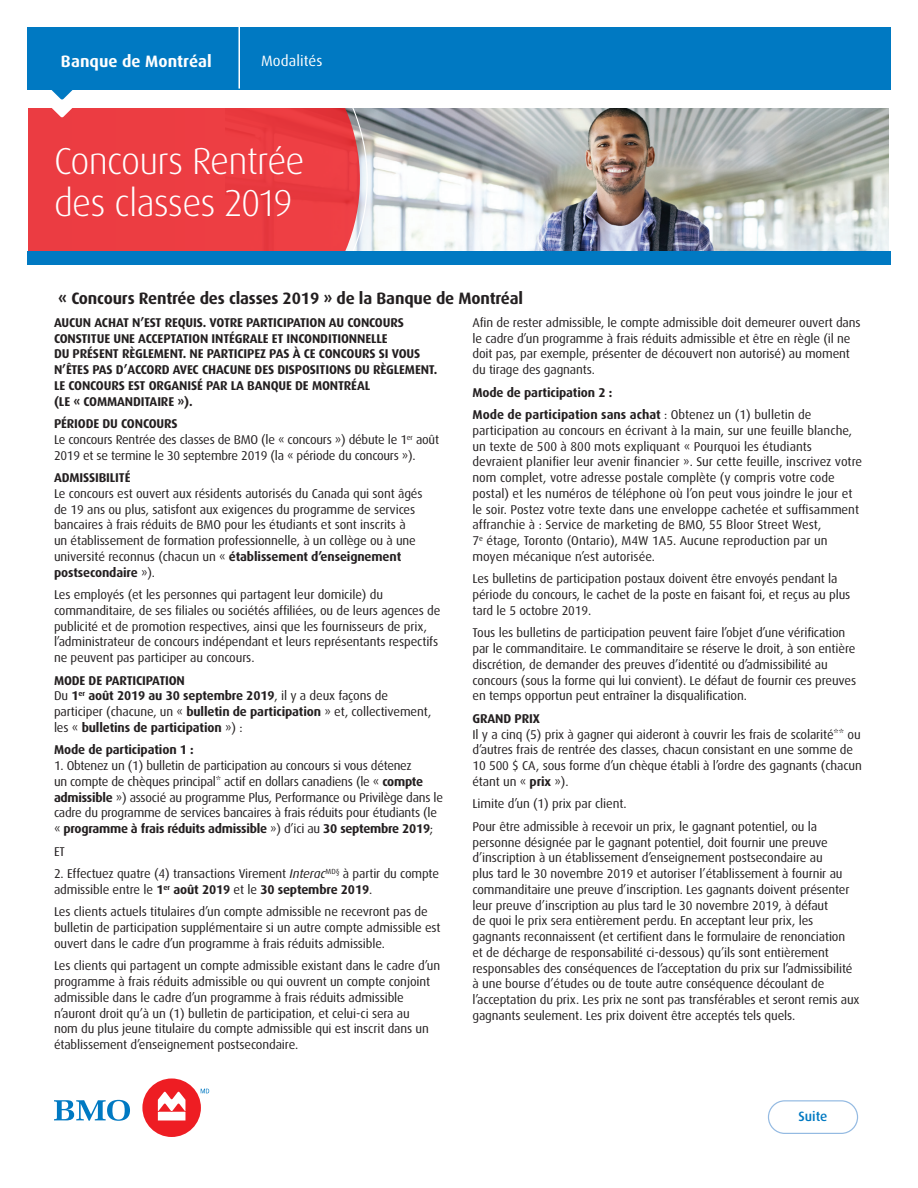
<style>
.page{position:relative;width:918px;height:1188px;background:#fff}
.page>*{position:absolute;margin:0;border:0;box-sizing:border-box;transform-origin:0 0}
.t1{font:300 37.5px/42px "Dax Pro";letter-spacing:-.02em;color:#fff}
.t2{font:700 16.5px "Dax";letter-spacing:-.01em;color:#231f20}
.Line_of_Business{font:700 16.5px "Dax";letter-spacing:.005em;color:#fff}
.Line_of_Business-2{font:15px "Dax";letter-spacing:.005em;color:#fff}
.t3{font:500 13.5px "Dax";color:#0079c2}
.t4{font:12.75px/15.8px "Dax";letter-spacing:-.01em;color:#231f20}
.t5{font:700 12.75px/15.8px "Dax";letter-spacing:-.01em;color:#231f20}
.s1{font-weight:700}
.s2{font-weight:400}
.s3{font-style:italic}
</style>
<div class="page">
<img style="left:392px;top:108px;width:497px;height:143px">
<svg style="left:368px;top:108px;width:24px;height:143px"></svg>
<div style="left:28px;top:108px;width:340px;height:143px;background:#ec3d42"></div>
<svg style="left:54px;top:1100px;width:76px;height:21px"></svg>
<div style="left:142px;top:1078px;width:59px;height:59px;background:#ee1d23;border-radius:50%"></div>
<svg style="left:158px;top:1092px;width:27px;height:28px"></svg>
<svg style="left:201px;top:1089px;width:8px;height:4px"></svg>
<svg style="left:768px;top:1100px;width:90px;height:34px"></svg>
<div style="left:27px;top:28px;width:863px;height:62px;background:#0079c2"></div>
<svg style="left:51px;top:90px;width:28px;height:27px"></svg>
<div style="left:27px;top:251px;width:863px;height:13px;background:#0079c2"></div>
<hr style="left:238px;top:24px;width:2px;height:65px;background:#fff">
<p class="Line_of_Business" style="left:61px;top:52px;width:152px">Banque de Montréal</p>
<p class="Line_of_Business-2" style="left:261px;top:52px;width:63px">Modalités</p>
<p class="t1" style="left:54px;top:140px;width:252px">Concours Rentrée des classes 2019</p>
<p class="t2" style="left:58px;top:289px;width:466px">« Concours Rentrée des classes 2019 » de la Banque de Montréal</p>
<p class="t5" style="left:54px;top:315px;width:385px">AUCUN ACHAT N’EST REQUIS. VOTRE PARTICIPATION AU CONCOURS CONSTITUE UNE ACCEPTATION INTÉGRALE ET INCONDITIONNELLE<br>DU PRÉSENT RÈGLEMENT. NE PARTICIPEZ PAS À CE CONCOURS SI VOUS N’ÊTES PAS D’ACCORD AVEC CHACUNE DES DISPOSITIONS DU RÈGLEMENT.<br>LE CONCOURS EST ORGANISÉ PAR LA BANQUE DE MONTRÉAL<br>(LE « COMMANDITAIRE »).</p>
<p class="t5" style="left:54px;top:416px;width:125px">PÉRIODE DU CONCOURS</p>
<p class="t4" style="left:54px;top:432px;width:387px">Le concours Rentrée des classes de BMO (le « concours ») débute le 1<sup>er</sup> août<br>2019 et se termine le 30 septembre 2019 (la « période du concours »).</p>
<p class="t5" style="left:54px;top:470px;width:78px">ADMISSIBILITÉ</p>
<p class="t4" style="left:54px;top:486px;width:370px">Le concours est ouvert aux résidents autorisés du Canada qui sont âgés de 19 ans ou plus, satisfont aux exigences du programme de services bancaires à frais réduits de BMO pour les étudiants et sont inscrits à<br>un établissement de formation professionnelle, à un collège ou à une université reconnus (chacun un « <span class="s1">établissement d’enseignement postsecondaire</span> »).</p>
<p class="t4" style="left:54px;top:587px;width:388px">Les employés (et les personnes qui partagent leur domicile) du commanditaire, de ses filiales ou sociétés affiliées, ou de leurs agences de publicité et de promotion respectives, ainsi que les fournisseurs de prix, l’administrateur de concours indépendant et leurs représentants respectifs ne peuvent pas participer au concours.</p>
<p class="t5" style="left:54px;top:672px;width:132px">MODE DE PARTICIPATION</p>
<p class="t5" style="left:54px;top:688px;width:379px"><span class="s2">Du</span> 1<sup>er</sup> août 2019 au 30 septembre 2019<span class="s2">, il y a deux façons de participer (chacune, un «</span> bulletin de participation <span class="s2">» et, collectivement, les «</span> bulletins de participation <span class="s2">») :</span></p>
<p class="t5" style="left:54px;top:742px;width:141px">Mode de participation 1 :</p>
<p class="t4" style="left:54px;top:758px;width:391px">1. Obtenez un (1) bulletin de participation au concours si vous détenez<br>un compte de chèques principal* actif en dollars canadiens (le « <span class="s1">compte admissible</span> ») associé au programme Plus, Performance ou Privilège dans le cadre du programme de services bancaires à frais réduits pour étudiants (le « <span class="s1">programme à frais réduits admissible</span> ») d’ici au <span class="s1">30 septembre 2019</span>;</p>
<p class="t4" style="left:54px;top:843px;width:12px">ET</p>
<p class="t4" style="left:54px;top:866px;width:387px">2. Effectuez quatre (4) transactions Virement <span class="s3">Interac</span><sup>MD§</sup> à partir du compte admissible entre le <span class="s1">1</span><sup>er</sup> <span class="s1">août 2019</span> et le <span class="s1">30 septembre 2019</span>.</p>
<p class="t4" style="left:54px;top:904px;width:388px">Les clients actuels titulaires d’un compte admissible ne recevront pas de bulletin de participation supplémentaire si un autre compte admissible est ouvert dans le cadre d’un programme à frais réduits admissible.</p>
<p class="t4" style="left:54px;top:958px;width:388px">Les clients qui partagent un compte admissible existant dans le cadre d’un programme à frais réduits admissible ou qui ouvrent un compte conjoint admissible dans le cadre d’un programme à frais réduits admissible n’auront droit qu’à un (1) bulletin de participation, et celui-ci sera au<br>nom du plus jeune titulaire du compte admissible qui est inscrit dans un établissement d’enseignement postsecondaire.</p>
<p class="t4" style="left:472px;top:315px;width:390px">Afin de rester admissible, le compte admissible doit demeurer ouvert dans le cadre d’un programme à frais réduits admissible et être en règle (il ne doit pas, par exemple, présenter de découvert non autorisé) au moment du tirage des gagnants.</p>
<p class="t5" style="left:472px;top:384px;width:141px">Mode de participation 2 :</p>
<p class="t4" style="left:472px;top:407px;width:391px"><span class="s1">Mode de participation sans achat</span> : Obtenez un (1) bulletin de participation au concours en écrivant à la main, sur une feuille blanche, un texte de 500 à 800 mots expliquant « Pourquoi les étudiants devraient planifier leur avenir financier ». Sur cette feuille, inscrivez votre nom complet, votre adresse postale complète (y compris votre code postal) et les numéros de téléphone où l’on peut vous joindre le jour et le soir. Postez votre texte dans une enveloppe cachetée et suffisamment affranchie à : Service de marketing de BMO, 55 Bloor Street West,<br>7<sup>e</sup> étage, Toronto (Ontario), M4W 1A5. Aucune reproduction par un moyen mécanique n’est autorisée.</p>
<p class="t4" style="left:472px;top:571px;width:379px">Les bulletins de participation postaux doivent être envoyés pendant la période du concours, le cachet de la poste en faisant foi, et reçus au plus tard le 5 octobre 2019.</p>
<p class="t4" style="left:472px;top:625px;width:385px">Tous les bulletins de participation peuvent faire l’objet d’une vérification par le commanditaire. Le commanditaire se réserve le droit, à son entière discrétion, de demander des preuves d’identité ou d’admissibilité au concours (sous la forme qui lui convient). Le défaut de fournir ces preuves en temps opportun peut entraîner la disqualification.</p>
<p class="t5" style="left:472px;top:711px;width:69px">GRAND PRIX</p>
<p class="t4" style="left:472px;top:726px;width:391px">Il y a cinq (5) prix à gagner qui aideront à couvrir les frais de scolarité** ou d’autres frais de rentrée des classes, chacun consistant en une somme de 10 500 $ CA, sous forme d’un chèque établi à l’ordre des gagnants (chacun étant un « <span class="s1">prix</span> »).</p>
<p class="t4" style="left:472px;top:796px;width:156px">Limite d’un (1) prix par client.</p>
<p class="t4" style="left:472px;top:819px;width:389px">Pour être admissible à recevoir un prix, le gagnant potentiel, ou la personne désignée par le gagnant potentiel, doit fournir une preuve d’inscription à un établissement d’enseignement postsecondaire au<br>plus tard le 30 novembre 2019 et autoriser l’établissement à fournir au commanditaire une preuve d’inscription. Les gagnants doivent présenter leur preuve d’inscription au plus tard le 30 novembre 2019, à défaut<br>de quoi le prix sera entièrement perdu. En acceptant leur prix, les gagnants reconnaissent (et certifient dans le formulaire de renonciation<br>et de décharge de responsabilité ci-dessous) qu’ils sont entièrement responsables des conséquences de l’acceptation du prix sur l’admissibilité à une bourse d’études ou de toute autre conséquence découlant de l’acceptation du prix. Les prix ne sont pas transférables et seront remis aux gagnants seulement. Les prix doivent être acceptés tels quels.</p>
<p class="t3" style="left:798px;top:1108px;width:31px">Suite</p>
</div>
